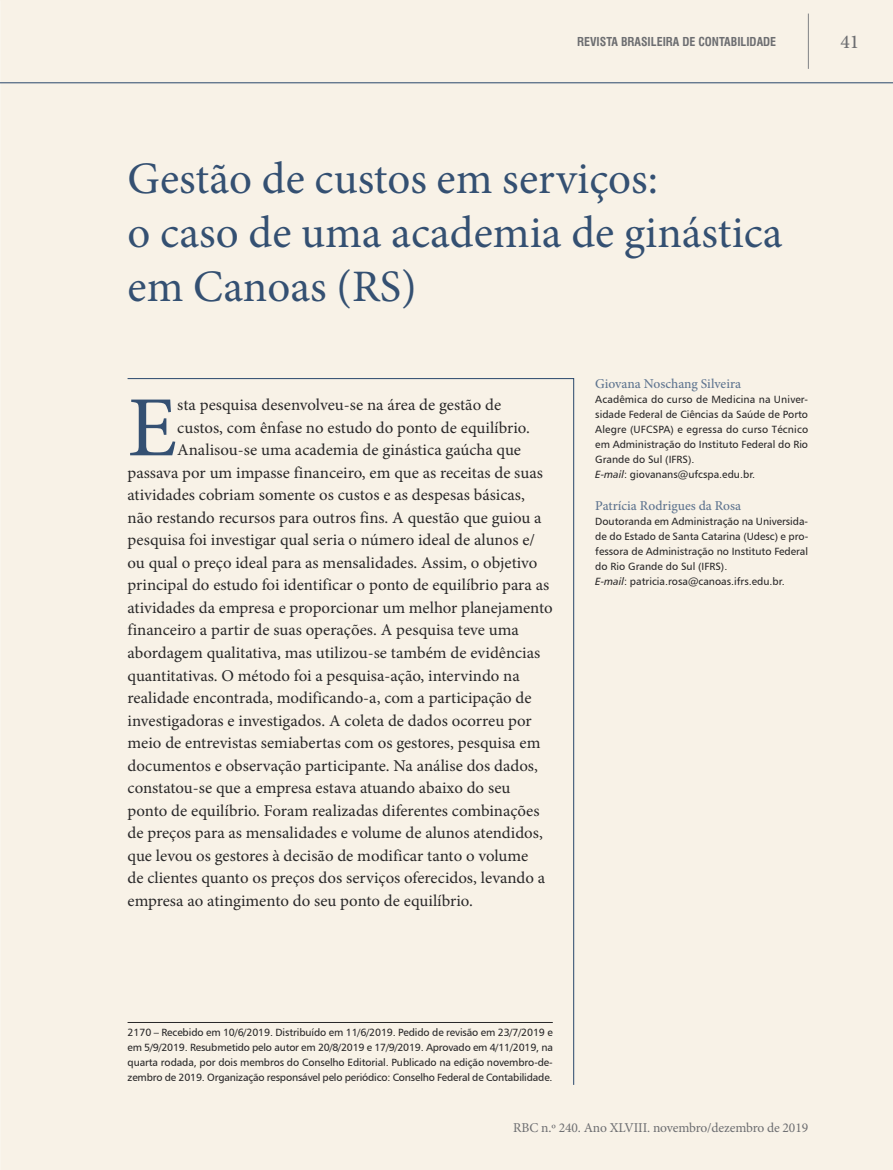
<style>
.page{position:relative;width:893px;height:1170px;background:#fff}
.page>*{position:absolute;margin:0;border:0;box-sizing:border-box;transform-origin:0 0}
.t1{font:85.8px "Minion Pro";color:#345072}
.t2{font:45px/54px "Minion Pro";color:#345072}
.t3{font:500 19.5px "Minion Pro";color:#6d6e71}
.t4{font:16.5px "Minion Pro";color:#292829}
.t5{font:500 13.5px "Minion Pro";color:#5f7590}
.t6{font:13.5px "Minion Pro";letter-spacing:-.01em;color:#6d6e71}
.t7{font:700 condensed 12px "Swiss 721 BT";color:#6d6e71}
.t8{font:10.5px/15px "Humanist 777 BT Roman B";color:#292829}
.s1{font-family:"Humanist 777 BT Italic B"}
</style>
<div class="page">
<div style="left:0;top:0;width:893px;height:1169px;background:#f8f2e7"></div>
<svg style="left:127px;top:378px;width:447px;height:707px"></svg>
<hr style="left:808px;top:14px;width:1px;height:55px;background:#808285">
<hr style="left:0;top:82px;width:893px;height:1px;background:#29476b">
<hr style="left:128px;top:1021px;width:425px;height:1px;background:#292829">
<p class="t7" style="left:577px;top:34px;width:201px">REVISTA BRASILEIRA DE CONTABILIDADE</p>
<p class="t3" style="left:840px;top:29px;width:20px">41</p>
<h2 class="t2" style="left:128px;top:152px;width:657px">Gestão de custos em serviços:<br>o caso de uma academia de ginástica em Canoas (RS)</h2>
<h1 class="t1" style="left:128px;top:370px;width:51px">E</h1>
<p class="t4" style="left:177px;top:394px;width:325px">sta pesquisa desenvolveu-se na área de gestão de</p>
<p class="t4" style="left:177px;top:416px;width:354px">custos, com ênfase no estudo do ponto de equilíbrio.</p>
<p class="t4" style="left:177px;top:439px;width:345px">Analisou-se uma academia de ginástica gaúcha que</p>
<p class="t4" style="left:128px;top:461px;width:417px">passava por um impasse financeiro, em que as receitas de suas</p>
<p class="t4" style="left:128px;top:484px;width:399px">atividades cobriam somente os custos e as despesas básicas,</p>
<p class="t4" style="left:128px;top:506px;width:416px">não restando recursos para outros fins. A questão que guiou a</p>
<p class="t4" style="left:128px;top:529px;width:409px">pesquisa foi investigar qual seria o número ideal de alunos e/</p>
<p class="t4" style="left:128px;top:551px;width:411px">ou qual o preço ideal para as mensalidades. Assim, o objetivo</p>
<p class="t4" style="left:128px;top:574px;width:423px">principal do estudo foi identificar o ponto de equilíbrio para as</p>
<p class="t4" style="left:128px;top:596px;width:427px">atividades da empresa e proporcionar um melhor planejamento</p>
<p class="t4" style="left:128px;top:619px;width:393px">financeiro a partir de suas operações. A pesquisa teve uma</p>
<p class="t4" style="left:128px;top:641px;width:414px">abordagem qualitativa, mas utilizou-se também de evidências</p>
<p class="t4" style="left:128px;top:664px;width:394px">quantitativas. O método foi a pesquisa-ação, intervindo na</p>
<p class="t4" style="left:128px;top:686px;width:406px">realidade encontrada, modificando-a, com a participação de</p>
<p class="t4" style="left:128px;top:709px;width:406px">investigadoras e investigados. A coleta de dados ocorreu por</p>
<p class="t4" style="left:128px;top:731px;width:414px">meio de entrevistas semiabertas com os gestores, pesquisa em</p>
<p class="t4" style="left:128px;top:754px;width:412px">documentos e observação participante. Na análise dos dados,</p>
<p class="t4" style="left:128px;top:776px;width:384px">constatou-se que a empresa estava atuando abaixo do seu</p>
<p class="t4" style="left:128px;top:799px;width:413px">ponto de equilíbrio. Foram realizadas diferentes combinações</p>
<p class="t4" style="left:128px;top:821px;width:417px">de preços para as mensalidades e volume de alunos atendidos,</p>
<p class="t4" style="left:128px;top:844px;width:402px">que levou os gestores à decisão de modificar tanto o volume</p>
<p class="t4" style="left:128px;top:866px;width:419px">de clientes quanto os preços dos serviços oferecidos, levando a</p>
<p class="t4" style="left:128px;top:889px;width:347px">empresa ao atingimento do seu ponto de equilíbrio.</p>
<p class="t5" style="left:595px;top:374px;width:147px">Giovana Noschang Silveira</p>
<p class="t8" style="left:595px;top:391px;width:214px">Acadêmica do curso de Medicina na Univer&shy;sidade Federal de Ciências da Saúde de Porto Alegre (UFCSPA) e egressa do curso Técnico em Administração do Instituto Federal do Rio Grande do Sul (IFRS).<br><span class="s1">E-mail</span>: giovanans@ufcspa.edu.br.</p>
<p class="t5" style="left:595px;top:496px;width:147px">Patrícia Rodrigues da Rosa</p>
<p class="t8" style="left:595px;top:513px;width:214px">Doutoranda em Administração na Universida&shy;de do Estado de Santa Catarina (Udesc) e pro&shy;fessora de Administração no Instituto Federal do Rio Grande do Sul (IFRS).<br><span class="s1">E-mail</span>: patricia.rosa@canoas.ifrs.edu.br.</p>
<p class="t8" style="left:128px;top:1024px;width:427px;text-align:justify">2170 – Recebido em 10/6/2019. Distribuído em 11/6/2019. Pedido de revisão em 23/7/2019 e em 5/9/2019. Resubmetido pelo autor em 20/8/2019 e 17/9/2019. Aprovado em 4/11/2019, na quarta rodada, por dois membros do Conselho Editorial. Publicado na edição novembro-de&shy;zembro de 2019. Organização responsável pelo periódico: Conselho Federal de Contabilidade.</p>
<p class="t6" style="left:513px;top:1118px;width:296px">RBC n.º 240. Ano XLVIII. novembro/dezembro de 2019</p>
</div>
